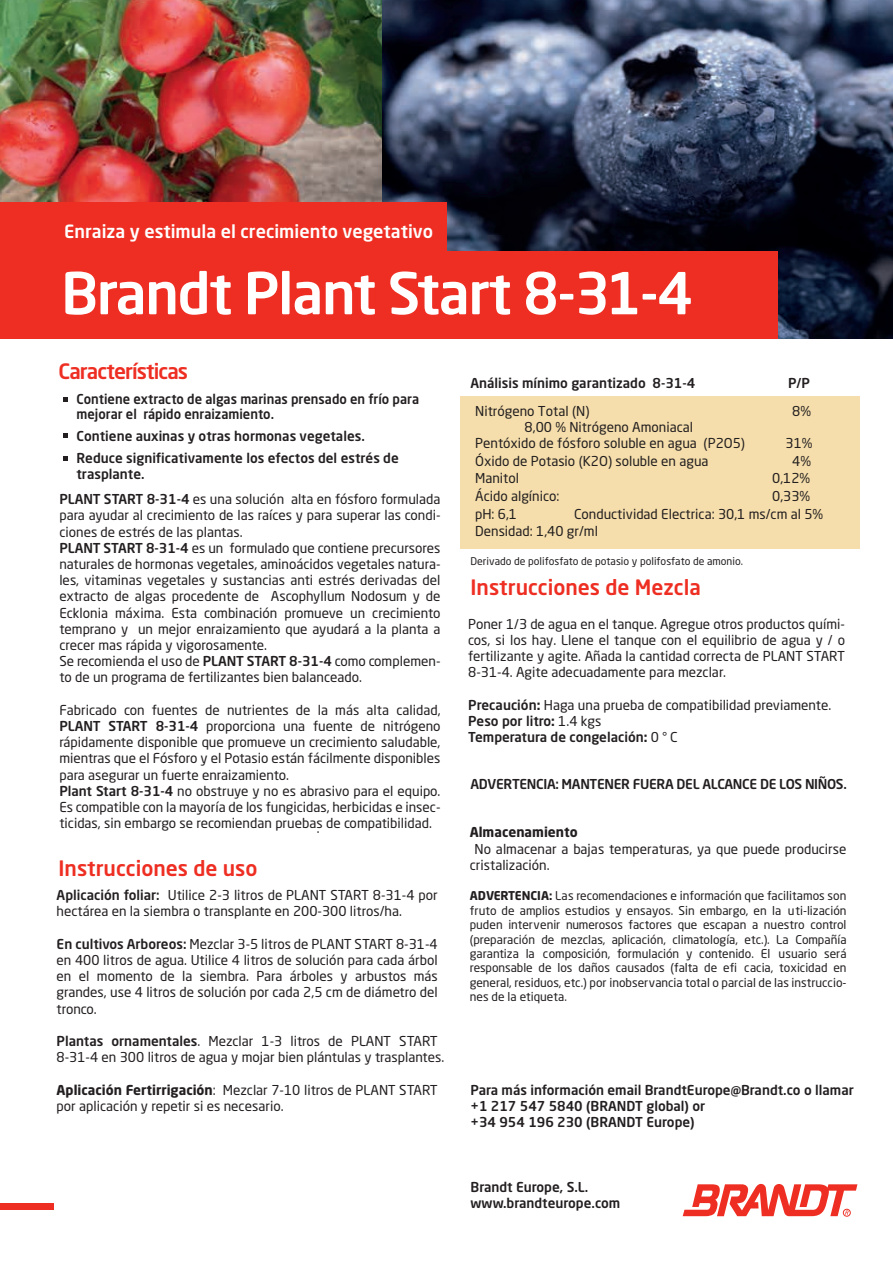
<style>
.page{position:relative;width:893px;height:1263px;background:#fff}
.page>*{position:absolute;margin:0;border:0;box-sizing:border-box;transform-origin:0 0}
.t1{font:500 57px "Neo Sans Pro";letter-spacing:-.025em;color:#fff}
.t2{font:500 21px "Neo Sans Pro";color:#ee2e22}
.t3{font:500 21px "Neo Sans Pro";letter-spacing:-.045em;color:#ee2e22}
.t4{font:500 18px "Neo Sans Pro";color:#fff}
.t5{font:13.5px/16.2px "Neo Sans Pro";color:#231f20}
.t6{font:500 13.5px/16.2px "Neo Sans Pro";color:#231f20}
.t7{font:500 13.5px/15.6px "Neo Sans Pro";color:#231f20;scale:.96 1}
.t8{font:500 13.5px "Neo Sans Pro";letter-spacing:-.025em;color:#231f20}
.t9{font:700 13.5px "Neo Sans Pro";color:#231f20}
.t10{font:13.5px "Neo Sans Pro";color:#231f20;scale:.95 1}
.t11{font:12px/14.4px "Neo Sans Pro";color:#231f20;text-align:justify}
.t12{font:10.5px "Neo Sans Pro";color:#231f20}
.s1{font-weight:500}
.s2{font-weight:700}
</style>
<div class="page">
<img style="left:0;top:0;width:383px;height:203px">
<img style="left:383px;top:0;width:510px;height:339px">
<div style="left:460px;top:396px;width:399px;height:153px;background:#f5deab"></div>
<svg style="left:683px;top:1184px;width:174px;height:32px"></svg>
<div style="left:843px;top:1209px;width:8px;height:7px;border:1px solid #ee2e22;border-radius:50%"></div>
<div style="left:0;top:203px;width:446px;height:122px;background:#ee2e22"></div>
<div style="left:0;top:252px;width:778px;height:87px;background:#ee2e22"></div>
<svg style="left:63px;top:397px;width:4px;height:5px"></svg>
<svg style="left:63px;top:433px;width:4px;height:5px"></svg>
<svg style="left:63px;top:456px;width:4px;height:4px"></svg>
<div style="left:0;top:1203px;width:53px;height:6px;background:#ee2e22"></div>
<h3 class="t4" style="left:64px;top:220px;width:370px">Enraiza y estimula el crecimiento vegetativo</h3>
<h1 class="t1" style="left:61px;top:257px;width:633px">Brandt Plant Start 8-31-4</h1>
<h2 class="t3" style="left:58px;top:358px;width:131px">Características</h2>
<p class="t7" style="left:76px;top:391px;width:358px">Contiene extracto de algas marinas prensado en frío para mejorar el rápido enraizamiento.</p>
<p class="t6" style="left:76px;top:427px;width:290px">Contiene auxinas y otras hormonas vegetales.</p>
<p class="t6" style="left:76px;top:450px;width:324px">Reduce significativamente los efectos del estrés de trasplante.</p>
<p class="t5" style="left:59px;top:491px;width:383px"><span class="s1">PLANT START 8-31-4</span> es una solución alta en fósforo formulada para ayudar al crecimiento de las raíces y para superar las condi&shy;ciones de estrés de las plantas.<br><span class="s1">PLANT START 8-31-4</span> es un formulado que contiene precursores naturales de hormonas vegetales, aminoácidos vegetales natura&shy;les, vitaminas vegetales y sustancias anti estrés derivadas del extracto de algas procedente de Ascophyllum Nodosum y de Ecklonia máxima. Esta combinación promueve un crecimiento temprano y un mejor enraizamiento que ayudará a la planta a crecer mas rápida y vigorosamente.<br>Se recomienda el uso de <span class="s1">PLANT START 8-31-4</span> como complemen&shy;to de un programa de fertilizantes bien balanceado.</p>
<p class="t5" style="left:59px;top:701px;width:383px">Fabricado con fuentes de nutrientes de la más alta calidad, <span class="s1">PLANT START 8-31-4</span> proporciona una fuente de nitrógeno rápidamente disponible que promueve un crecimiento saludable, mientras que el Fósforo y el Potasio están fácilmente disponibles para asegurar un fuerte enraizamiento.<br><span class="s1">Plant Start 8-31-4</span> no obstruye y no es abrasivo para el equipo.<br>Es compatible con la mayoría de los fungicidas, herbicidas e insec&shy;ticidas, sin embargo se recomiendan pruebas de compatibilidad.</p>
<p class="t10" style="left:317px;top:820px;width:4px">.</p>
<h2 class="t2" style="left:58px;top:855px;width:201px">Instrucciones de uso</h2>
<p class="t5" style="left:57px;top:887px;width:383px"><span class="s1">Aplicación foliar:</span> Utilice 2-3 litros de PLANT START 8-31-4 por hectárea en la siembra o transplante en 200-300 litros/ha.</p>
<p class="t5" style="left:57px;top:935px;width:383px;text-align:justify"><span class="s1">En cultivos Arboreos:</span> Mezclar 3-5 litros de PLANT START 8-31-4 en 400 litros de agua. Utilice 4 litros de solución para cada árbol en el momento de la siembra. Para árboles y arbustos más grandes, use 4 litros de solución por cada 2,5 cm de diámetro del tronco.</p>
<p class="t5" style="left:57px;top:1033px;width:389px"><span class="s1">Plantas ornamentales</span>. Mezclar 1-3 litros de PLANT START<br>8-31-4 en 300 litros de agua y mojar bien plántulas y trasplantes.</p>
<p class="t5" style="left:57px;top:1081px;width:383px"><span class="s2">Aplicación Fertirrigación</span>: Mezclar 7-10 litros de PLANT START por aplicación y repetir si es necesario.</p>
<p class="t6" style="left:471px;top:375px;width:226px">Análisis mínimo garantizado 8-31-4</p>
<p class="t6" style="left:788px;top:375px;width:23px">P/P</p>
<p class="t5" style="left:475px;top:402px;width:116px">Nitrógeno Total (N)</p>
<p class="t5" style="left:792px;top:402px;width:20px">8%</p>
<p class="t5" style="left:475px;top:418px;width:271px;text-align:center">8,00 % Nitrógeno Amoniacal<br>Pentóxido de fósforo soluble en agua (P2O5)</p>
<p class="t5" style="left:785px;top:435px;width:29px">31%</p>
<p class="t5" style="left:475px;top:452px;width:235px">Óxido de Potasio (K2O) soluble en agua</p>
<p class="t5" style="left:792px;top:452px;width:20px">4%</p>
<p class="t5" style="left:475px;top:470px;width:45px">Manitol</p>
<p class="t5" style="left:772px;top:470px;width:40px">0,12%</p>
<p class="t5" style="left:475px;top:488px;width:86px">Ácido algínico:</p>
<p class="t5" style="left:772px;top:488px;width:40px">0,33%</p>
<p class="t5" style="left:475px;top:505px;width:43px">pH: 6,1</p>
<p class="t5" style="left:475px;top:505px;width:350px;line-height:17.7px;text-indent:99px">Conductividad Electrica: 30,1 ms/cm al 5%<br>Densidad: 1,40 gr/ml</p>
<p class="t12" style="left:471px;top:555px;width:274px">Derivado de polifosfato de potasio y polifosfato de amonio.</p>
<h2 class="t2" style="left:471px;top:574px;width:232px">Instrucciones de Mezcla</h2>
<p class="t5" style="left:468px;top:615px;width:378px;text-align:justify">Poner 1/3 de agua en el tanque. Agregue otros productos quími&shy;cos, si los hay. Llene el tanque con el equilibrio de agua y / o fertilizante y agite. Añada la cantidad correcta de PLANT START 8-31-4. Agite adecuadamente para mezclar.</p>
<p class="t5" style="left:468px;top:696px;width:364px"><span class="s1">Precaución</span><span class="s2">:</span> Haga una prueba de compatibilidad previamente.<br><span class="s1">Peso por litro</span><span class="s2">:</span> 1.4 kgs<br><span class="s1">Temperatura de congelación</span><span class="s2">:</span> 0 ° C</p>
<p class="t8" style="left:471px;top:775px;width:378px">ADVERTENCIA: MANTENER FUERA DEL ALCANCE DE LOS NIÑOS.</p>
<p class="t9" style="left:470px;top:824px;width:110px">Almacenamiento</p>
<p class="t5" style="left:470px;top:840px;width:378px;text-indent:5px">No almacenar a bajas temperaturas, ya que puede producirse cristalización.</p>
<p class="t11" style="left:470px;top:888px;width:378px"><span class="s2">ADVERTENCIA:</span> Las recomendaciones e información que facilitamos son fruto de amplios estudios y ensayos. Sin embargo, en la uti-lización puden intervenir numerosos factores que escapan a nuestro control (preparación de mezclas, aplicación, climatología, etc.). La Compañía garantiza la composición, formulación y contenido. El usuario será responsable de los daños causados (falta de efi cacia, toxicidad en general, residuos, etc.) por inobservancia total o parcial de las instruccio&shy;nes de la etiqueta.</p>
<p class="t6" style="left:471px;top:1081px;width:385px">Para más información email BrandtEurope@Brandt.co o llamar +1 217 547 5840 (BRANDT global) or<br>+34 954 196 230 (BRANDT Europe)</p>
<p class="t6" style="left:471px;top:1179px;width:151px">Brandt Europe, S.L. www.brandteurope.com</p>
</div>
